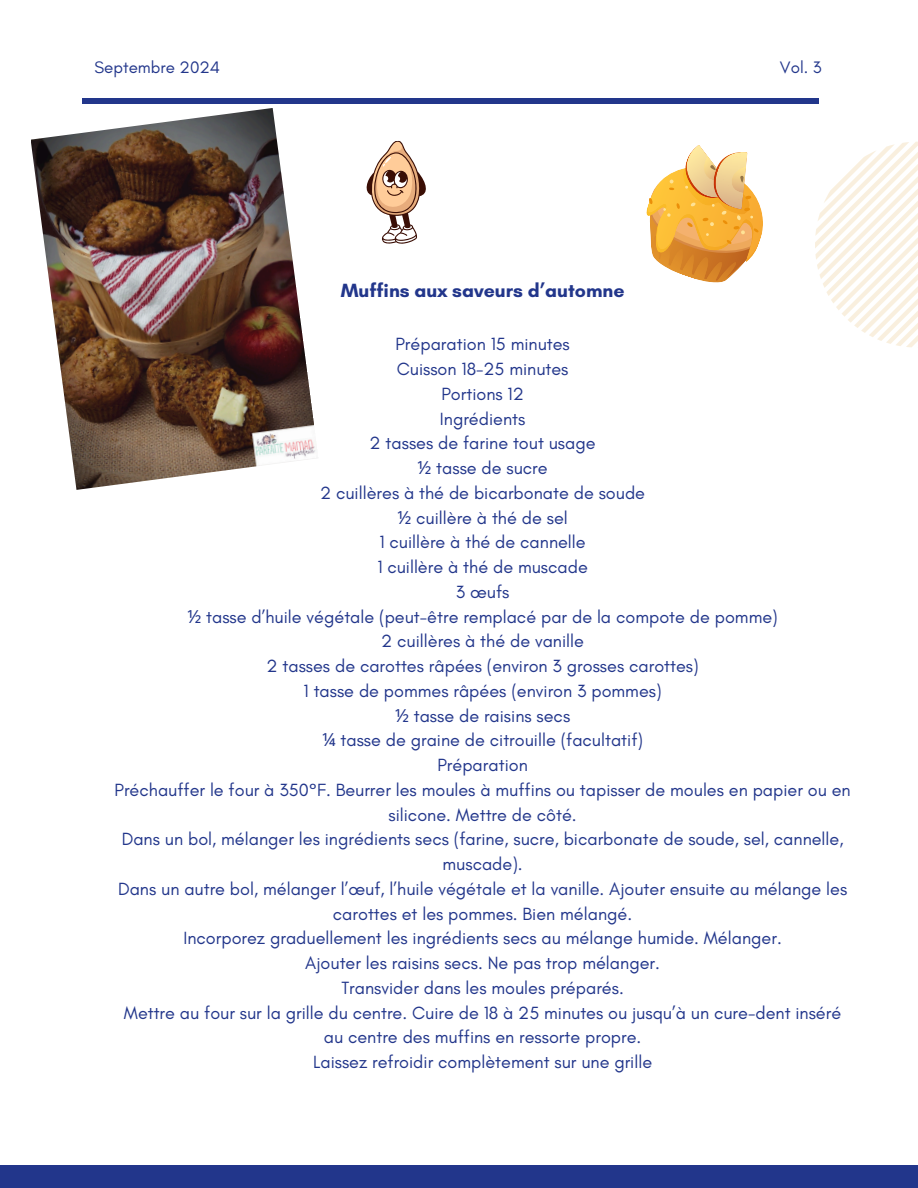
<style>
.page{position:relative;width:918px;height:1188px;background:#fff}
.page>*{position:absolute;margin:0;border:0;box-sizing:border-box;transform-origin:0 0}
.t1{font:700 19.5px "Glacial Indifference";color:#22368b}
.t2{font:18px/24.8px "Glacial Indifference";color:#22368b;text-align:center}
.t3{font:16.95px "Glacial Indifference";color:#22368b}
.s1{font-family:"Noto Sans"}
</style>
<div class="page">
<div style="left:0;top:1165px;width:918px;height:23px;background:#22368b"></div>
<div style="left:82px;top:98px;width:737px;height:5px;background:#22368b"></div>
<svg style="left:815px;top:142px;width:103px;height:206px"></svg>
<img style="left:31px;top:108px;width:285px;height:382px">
<svg style="left:646px;top:145px;width:117px;height:138px"></svg>
<svg style="left:366px;top:140px;width:60px;height:104px"></svg>
<p class="t3" style="left:95px;top:57px;width:127px">Septembre 2024</p>
<p class="t3" style="left:780px;top:57px;width:43px">Vol. 3</p>
<p class="t1" style="left:341px;top:279px;width:285px">Muffins aux saveurs d’automne</p>
<p class="t2" style="left:115px;top:332px;width:738px">Préparation 15 minutes<br>Cuisson 18-25 minutes<br>Portions 12<br>Ingrédients<br>2 tasses de farine tout usage<br><span class="s1">½</span> tasse de sucre<br>2 cuillères à thé de bicarbonate de soude<br><span class="s1">½</span> cuillère à thé de sel<br>1 cuillère à thé de cannelle<br>1 cuillère à thé de muscade<br>3 œufs<br><span class="s1">½</span> tasse d’huile végétale (peut-être remplacé par de la compote de pomme)<br>2 cuillères à thé de vanille<br>2 tasses de carottes râpées (environ 3 grosses carottes)<br>1 tasse de pommes râpées (environ 3 pommes)<br><span class="s1">½</span> tasse de raisins secs<br><span class="s1">¼</span> tasse de graine de citrouille (facultatif)<br>Préparation<br>Préchauffer le four à 350°F. Beurrer les moules à muffins ou tapisser de moules en papier ou en silicone. Mettre de côté.<br>Dans un bol, mélanger les ingrédients secs (farine, sucre, bicarbonate de soude, sel, cannelle, muscade).<br>Dans un autre bol, mélanger l’œuf, l’huile végétale et la vanille. Ajouter ensuite au mélange les carottes et les pommes. Bien mélangé.<br>Incorporez graduellement les ingrédients secs au mélange humide. Mélanger.<br>Ajouter les raisins secs. Ne pas trop mélanger.<br>Transvider dans les moules préparés.<br>Mettre au four sur la grille du centre. Cuire de 18 à 25 minutes ou jusqu’à un cure-dent inséré au centre des muffins en ressorte propre.<br>Laissez refroidir complètement sur une grille</p>
</div>
